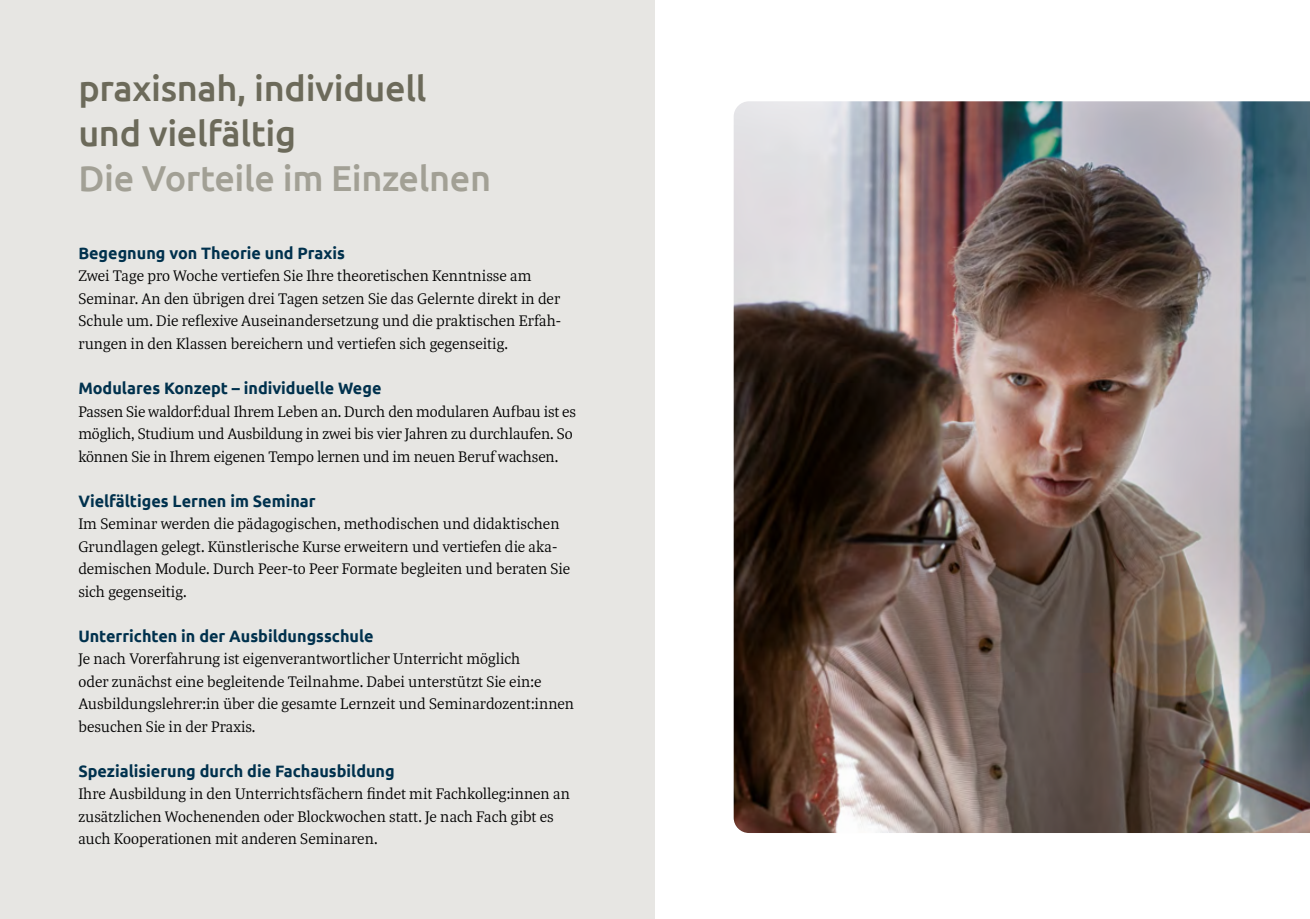
<style>
.page{position:relative;width:1310px;height:919px;background:#fff}
.page>*{position:absolute;margin:0;border:0;box-sizing:border-box;transform-origin:0 0}
.t1{font:500 36px/45px "Ubuntu";letter-spacing:-.01em;color:#6c6a5a}
.t2{font:500 36px "Ubuntu";letter-spacing:-.01em;color:#a2a095}
.t3{font:300 16.5px/22.5px "Tasman";letter-spacing:-.005em;color:#000}
.t4{font:700 16.5px "Ubuntu";color:#00314d}
</style>
<div class="page">
<div style="left:0;top:0;width:655px;height:918px;background:#e7e6e3"></div>
<img style="left:733px;top:101px;width:577px;height:732px">
<h1 class="t1" style="left:78px;top:65px;width:349px">praxisnah, individuell und vielfältig</h1>
<h1 class="t2" style="left:78px;top:156px;width:414px">Die Vorteile im Einzelnen</h1>
<p class="t4" style="left:78px;top:243px;width:268px">Begegnung von Theorie und Praxis</p>
<p class="t3" style="left:78px;top:264px;width:484px">Zwei Tage pro Woche vertiefen Sie Ihre theoretischen Kenntnisse am Seminar. An den übrigen drei Tagen setzen Sie das Gelernte direkt in der Schule um. Die reflexive Auseinandersetzung und die praktischen Erfah&shy;rungen in den Klassen bereichern und vertiefen sich gegenseitig.</p>
<p class="t4" style="left:78px;top:378px;width:305px">Modulares Konzept – individuelle Wege</p>
<p class="t3" style="left:78px;top:399px;width:499px">Passen Sie waldorf:dual Ihrem Leben an. Durch den modularen Aufbau ist es möglich, Studium und Ausbildung in zwei bis vier Jahren zu durchlaufen. So können Sie in Ihrem eigenen Tempo lernen und im neuen Beruf wachsen.</p>
<p class="t4" style="left:78px;top:490px;width:239px">Vielfältiges Lernen im Seminar</p>
<p class="t3" style="left:78px;top:512px;width:493px">Im Seminar werden die pädagogischen, methodischen und didaktischen Grundlagen gelegt. Künstlerische Kurse erweitern und vertiefen die aka&shy;demischen Module. Durch Peer-to Peer Formate begleiten und beraten Sie sich gegenseitig.</p>
<p class="t4" style="left:78px;top:625px;width:297px">Unterrichten in der Ausbildungsschule</p>
<p class="t3" style="left:78px;top:647px;width:497px">Je nach Vorerfahrung ist eigenverantwortlicher Unterricht möglich<br>oder zunächst eine begleitende Teilnahme. Dabei unterstützt Sie ein:e Ausbildungslehrer:in über die gesamte Lernzeit und Seminardozent:innen besuchen Sie in der Praxis.</p>
<p class="t4" style="left:78px;top:760px;width:318px">Spezialisierung durch die Fachausbildung</p>
<p class="t3" style="left:78px;top:782px;width:493px">Ihre Ausbildung in den Unterrichtsfächern findet mit Fachkolleg:innen an zusätzlichen Wochenenden oder Blockwochen statt. Je nach Fach gibt es auch Kooperationen mit anderen Seminaren.</p>
</div>
